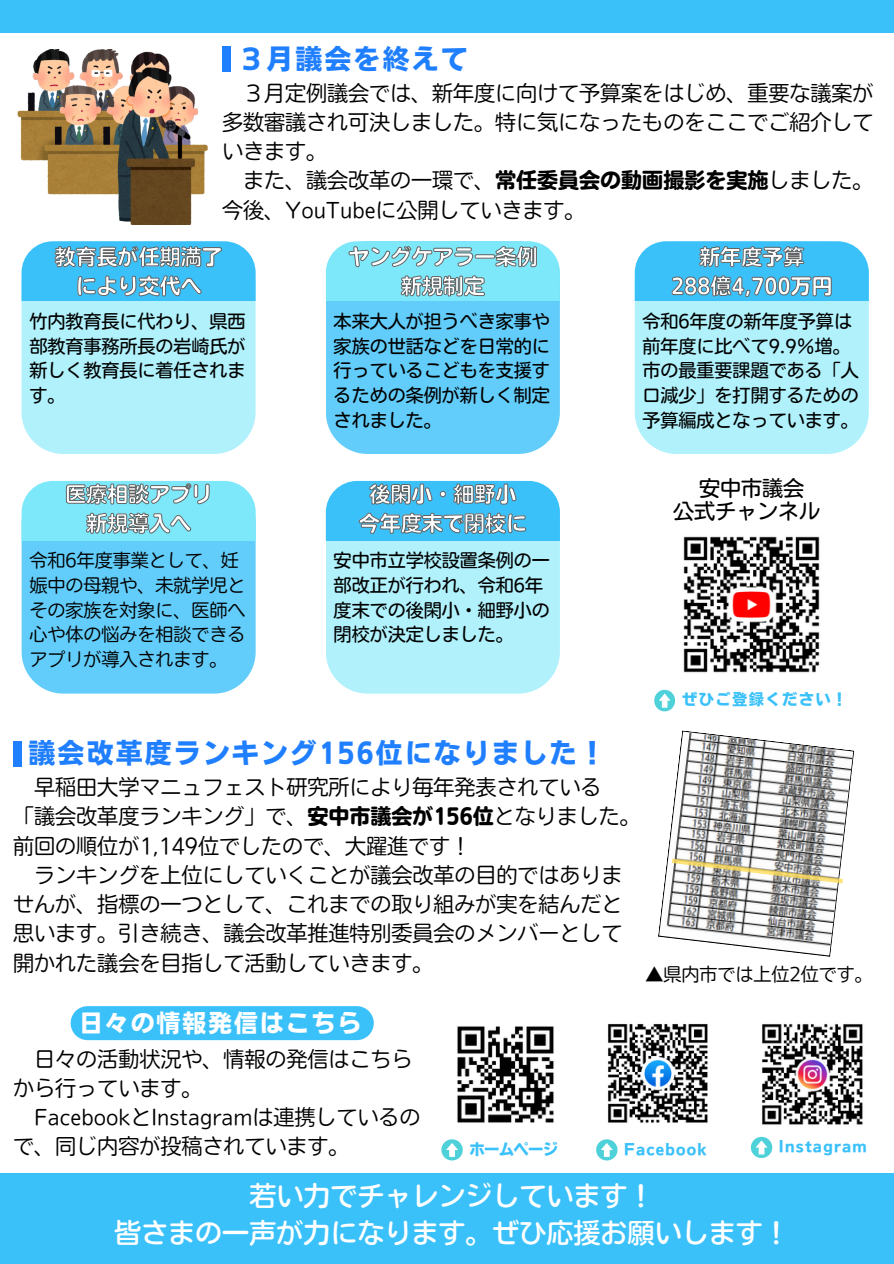
<style>
.page{position:relative;width:894px;height:1264px;background:#fff}
.page>*{position:absolute;margin:0;border:0;box-sizing:border-box;transform-origin:0 0}
.t1{font:27px/37.2px "Nud Motoya Maru Std W4";color:#fff;text-align:center}
.t2{font:27px "Nud Motoya Cedar Std W6";letter-spacing:.075em;color:#1f7fff}
.t3{font:24px "Nud Motoya Cedar Std W6";letter-spacing:.075em;color:#fff}
.t4{font:21px "Nud Motoya Maru Std W2 b";color:#000}
.t5{font:21px/29.2px "Nud Motoya Maru Std W6";color:#fff;text-align:center}
.t6{font:21px/22.5px "Nud Motoya Maru Std W3";color:#000;text-align:center}
.t7{font:18px/24.8px "Nud Motoya Maru Std W3";color:#000;text-align:justify}
.t8{font:18px/24.8px "Nud Motoya Maru Std W2 b";color:#000}
.t9{font:15.45px "Nud Motoya Cedar Std W6";letter-spacing:.08em;color:#3bc1fa}
.s1{font-family:"Nud Motoya Maru Std W6"}
.s2{color:rgb(0 0 0/0)}
</style>
<div class="page">
<div style="left:0;top:1172px;width:893px;height:91px;background:#3bc1fa"></div>
<div style="left:0;top:0;width:893px;height:32px;background:#3bc1fa"></div>
<div style="left:13px;top:741px;width:9px;height:25px;background:#1f7fff"></div>
<svg style="left:596px;top:1139px;width:21px;height:21px"></svg>
<img style="left:608px;top:1024px;width:100px;height:99px">
<svg style="left:750px;top:1136px;width:22px;height:21px"></svg>
<img style="left:762px;top:1024px;width:101px;height:101px">
<svg style="left:441px;top:1139px;width:21px;height:21px"></svg>
<img style="left:457px;top:1026px;width:97px;height:97px">
<svg style="left:222px;top:47px;width:8px;height:25px"></svg>
<div style="left:71px;top:1006px;width:302px;height:34px;background:#3bc1fa"></div>
<img style="left:17px;top:49px;width:191px;height:176px">
<div style="left:22px;top:301px;width:233px;height:153px;background:#b0f1fc"></div>
<img style="left:683px;top:536px;width:137px;height:137px">
<svg style="left:654px;top:689px;width:21px;height:22px"></svg>
<svg style="left:22px;top:241px;width:233px;height:60px;background:#46b5e4"></svg>
<div style="left:634px;top:301px;width:234px;height:153px;background:#b0f1fc"></div>
<svg style="left:634px;top:241px;width:234px;height:60px;background:#47b6e5"></svg>
<div style="left:326px;top:301px;width:233px;height:153px;background:#62cdfb"></div>
<svg style="left:326px;top:241px;width:233px;height:60px;background:#7cd8e7"></svg>
<div style="left:22px;top:540px;width:233px;height:153px;background:#62cdfb"></div>
<svg style="left:22px;top:481px;width:233px;height:59px;background:#7cd7e6"></svg>
<div style="left:326px;top:540px;width:233px;height:153px;background:#b0f1fc"></div>
<svg style="left:326px;top:481px;width:233px;height:59px;background:#46b3e2"></svg>
<svg style="left:658px;top:730px;width:196px;height:226px"></svg>
<h6 class="t2" style="left:237px;top:45px;width:232px">３月議会を終えて</h6>
<p class="t4" style="left:243px;top:82px;width:631px">３月定例議会では、新年度に向けて予算案をはじめ、重要な議案が</p>
<p class="t4" style="left:222px;top:111px;width:652px">多数審議され可決しました。特に気になったものをここでご紹介して</p>
<p class="t4" style="left:222px;top:141px;width:106px">いきます。</p>
<p class="t4" style="left:243px;top:170px;width:631px">また、議会改革の一環で、<span class="s1">常任委員会の動画撮影を実施</span>しました。</p>
<p class="t4" style="left:222px;top:199px;width:365px">今後、YouTubeに公開していきます。</p>
<p class="t5" style="left:55px;top:242px;width:169px">教育<span class="s2">長</span>が任期満了により交代へ</p>
<p class="t5" style="left:670px;top:242px;width:163px">新年度予算<br>288億4,700万円</p>
<p class="t5" style="left:348px;top:242px;width:190px">ヤングケアラー条例新規制定</p>
<p class="t7" style="left:29px;top:308px;width:218px">竹内教育長に代わり、県西部教育事務所長の岩崎氏が新しく教育長に着任されます。</p>
<p class="t7" style="left:333px;top:308px;width:218px">本来大人が担うべき家事や家族の世話などを日常的に行っているこどもを支援するための条例が新しく制定されました。</p>
<p class="t7" style="left:642px;top:308px;width:218px;text-align:left">令和6年度の新年度予算は前年度に比べて9.9％増。市の最重要課題である「人口減少」を打開するための予算編成となっています。</p>
<p class="t5" style="left:65px;top:479px;width:148px">医療相談アプリ新規導入へ</p>
<h4 class="t8" style="left:29px;top:547px;width:218px">令和6年度事業として、妊娠中の母親や、未就学児とその家族を対象に、医師へ心や体の悩みを相談できるアプリが導入されます。</h4>
<p class="t5" style="left:359px;top:479px;width:169px">後閑<span class="s2">小</span>・細野<span class="s2">小</span>今年度末で閉校に</p>
<h1 class="t7" style="left:333px;top:547px;width:218px;text-align:left">安中市立学校設置条例の一部改正が行われ、令和6年度末での後閑小・細野小の閉校が決定しました。</h1>
<h6 class="t2" style="left:29px;top:739px;width:578px">議会改革度ランキング156位になりました！</h6>
<h6 class="t4" style="left:34px;top:776px;width:568px">早稲田大学マニュフェスト研究所により毎年発表されている</h6>
<h6 class="t4" style="left:13px;top:805px;width:629px">「議会改革度ランキング」で、<span class="s1">安中市議会が156位</span>となりました。</h6>
<h6 class="t4" style="left:13px;top:835px;width:459px">前回の順位が1,149位でしたので、大躍進です！</h6>
<h6 class="t4" style="left:34px;top:864px;width:589px">ランキングを上位にしていくことが議会改革の目的ではありま</h6>
<h6 class="t4" style="left:13px;top:893px;width:610px">せんが、指標の一つとして、これまでの取り組みが実を結んだと</h6>
<h6 class="t4" style="left:13px;top:922px;width:610px">思います。引き続き、議会改革推進特別委員会のメンバーとして</h6>
<h6 class="t4" style="left:13px;top:952px;width:421px">開かれた議会を目指して活動していきます。</h6>
<h4 class="t6" style="left:673px;top:477px;width:148px">安中市議会<br>公式チャンネル</h4>
<p class="t9" style="left:682px;top:691px;width:166px">ぜひご登録ください！</p>
<h2 class="t8" style="left:645px;top:961px;width:229px">▲県内市では上位2位です。</h2>
<p class="t3" style="left:79px;top:1010px;width:283px">日々の情報発信はこちら</p>
<h6 class="t4" style="left:34px;top:1048px;width:379px">日々の活動状況や、情報の発信はこちら</h6>
<h6 class="t4" style="left:13px;top:1077px;width:190px">から行っています。</h6>
<h6 class="t4" style="left:34px;top:1106px;width:387px">FacebookとInstagramは連携しているの</h6>
<h6 class="t4" style="left:13px;top:1135px;width:337px">で、同じ内容が投稿されています。</h6>
<p class="t1" style="left:114px;top:1177px;width:676px">若い力でチャレンジしています！<br>皆さまの一声が力になります。ぜひ応援お願いします！</p>
<p class="t9" style="left:469px;top:1141px;width:90px">ホームページ</p>
<p class="t9" style="left:624px;top:1141px;width:84px">Facebook</p>
<h1 class="t9" style="left:778px;top:1138px;width:89px">Instagram</h1>
</div>
